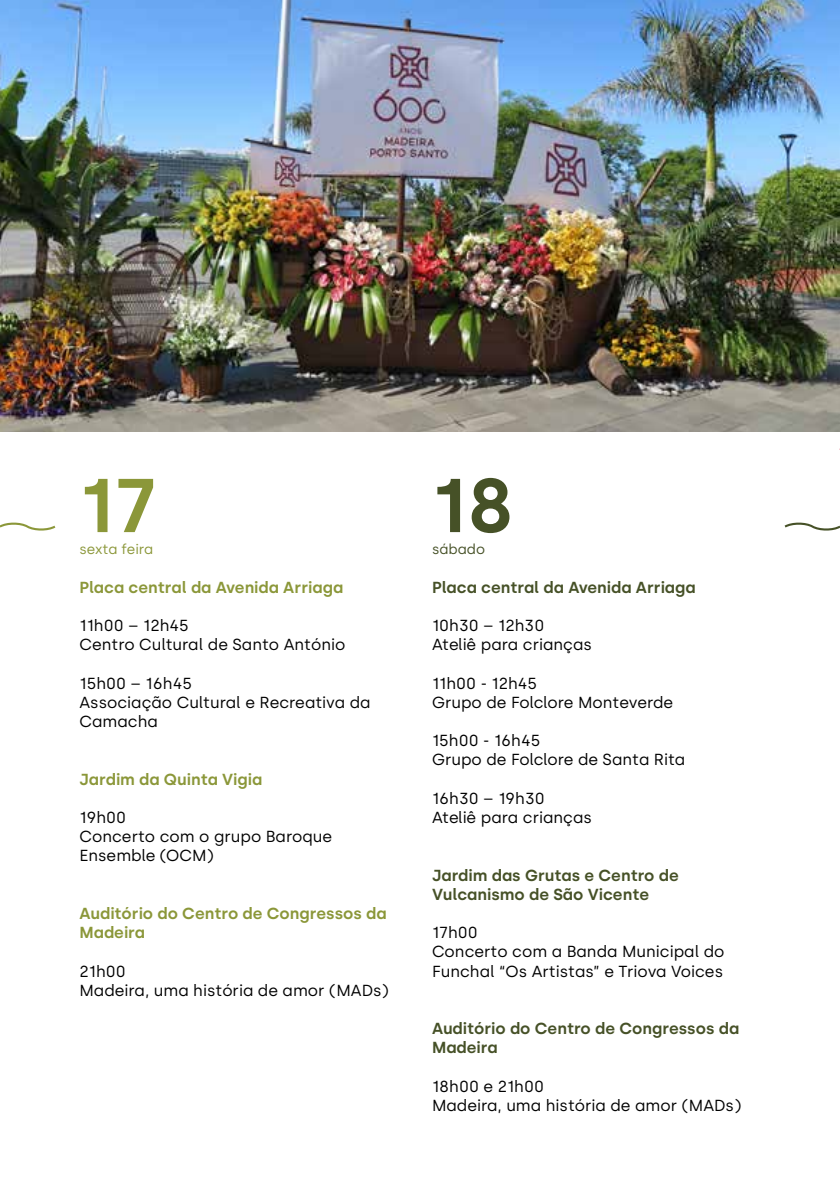
<style>
.page{position:relative;width:840px;height:1191px;background:#fff}
.page>*{position:absolute;margin:0;border:0;box-sizing:border-box;transform-origin:0 0}
.t1{font:600 76px "Silka";color:#8b9739}
.t2{font:600 76px "Silka";color:#465127}
.t3{font:16px/19.2px "Silka";color:#000}
.t4{font:600 16px/19.2px "Silka";color:#465127}
.t5{font:600 16px/19.2px "Silka";color:#8b9739}
.t6{font:14px "Silka";color:#8b9739}
.t7{font:14px "Silka";color:#465127}
</style>
<div class="page">
<img style="left:0;top:0;width:839px;height:431px">
<svg style="left:0;top:522px;width:56px;height:9px"></svg>
<svg style="left:784px;top:522px;width:55px;height:9px"></svg>
<h1 class="t1" style="left:79px;top:460px;width:79px">17</h1>
<p class="t6" style="left:79px;top:541px;width:75px">sexta feira</p>
<p class="t5" style="left:79px;top:577px;width:265px">Placa central da Avenida Arriaga</p>
<p class="t3" style="left:79px;top:616px;width:267px">11h00 – 12h45<br>Centro Cultural de Santo António</p>
<p class="t3" style="left:79px;top:673px;width:292px">15h00 – 16h45<br>Associação Cultural e Recreativa da<br>Camacha</p>
<p class="t5" style="left:79px;top:769px;width:184px">Jardim da Quinta Vigia</p>
<p class="t3" style="left:79px;top:808px;width:254px">19h00<br>Concerto com o grupo Baroque<br>Ensemble (OCM)</p>
<p class="t5" style="left:79px;top:903px;width:308px">Auditório do Centro de Congressos da<br>Madeira</p>
<p class="t3" style="left:79px;top:961px;width:311px">21h00<br>Madeira, uma história de amor (MADs)</p>
<h1 class="t2" style="left:432px;top:460px;width:84px">18</h1>
<p class="t7" style="left:432px;top:541px;width:55px">sábado</p>
<p class="t4" style="left:432px;top:577px;width:265px">Placa central da Avenida Arriaga</p>
<p class="t3" style="left:432px;top:616px;width:161px">10h30 – 12h30<br>Ateliê para crianças</p>
<p class="t3" style="left:432px;top:673px;width:243px">11h00 - 12h45<br>Grupo de Folclore Monteverde</p>
<p class="t3" style="left:432px;top:731px;width:255px">15h00 - 16h45<br>Grupo de Folclore de Santa Rita</p>
<p class="t3" style="left:432px;top:788px;width:161px">16h30 – 19h30<br>Ateliê para crianças</p>
<p class="t4" style="left:432px;top:865px;width:248px">Jardim das Grutas e Centro de<br>Vulcanismo de São Vicente</p>
<p class="t3" style="left:432px;top:923px;width:294px">17h00<br>Concerto com a Banda Municipal do<br>Funchal “Os Artistas” e Triova Voices</p>
<p class="t4" style="left:432px;top:1019px;width:308px">Auditório do Centro de Congressos da<br>Madeira</p>
<p class="t3" style="left:432px;top:1076px;width:311px">18h00 e 21h00<br>Madeira, uma história de amor (MADs)</p>
</div>
